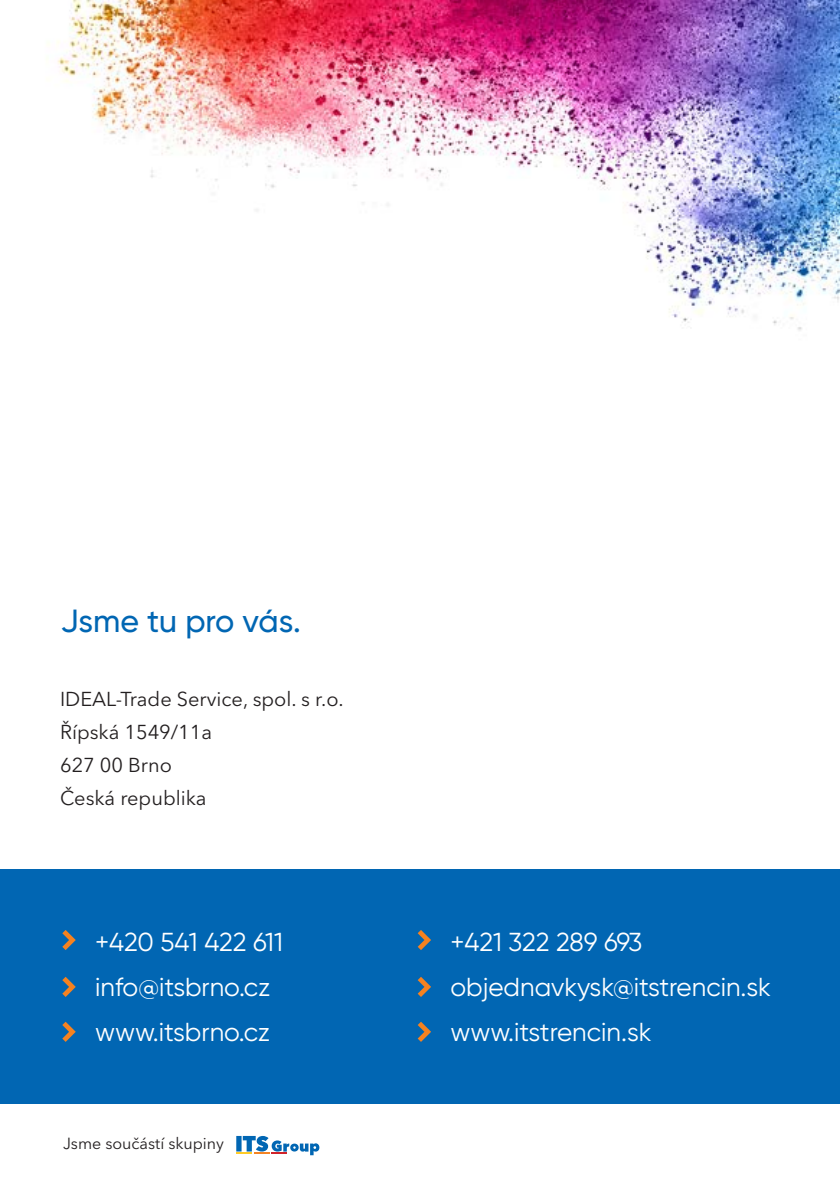
<style>
.page{position:relative;width:840px;height:1191px;background:#fff}
.page>*{position:absolute;margin:0;border:0;box-sizing:border-box;transform-origin:0 0}
.t1{font:500 32px "Gilroy";color:#0166b3}
.t2{font:26px/45px "Gilroy";color:#fff}
.t3{font:20px/33px "Avenir Next LT Pro";color:#231f20}
.t4{font:16px "Avenir Next LT Pro";color:#231f20}
</style>
<div class="page">
<img style="left:25px;top:0;width:814px;height:1156px">
<div style="left:0;top:869px;width:839px;height:234px;background:#0166b3"></div>
<svg style="left:62px;top:976px;width:14px;height:21px"></svg>
<svg style="left:62px;top:930px;width:14px;height:20px"></svg>
<svg style="left:62px;top:1021px;width:14px;height:21px"></svg>
<svg style="left:236px;top:1136px;width:83px;height:19px"></svg>
<svg style="left:417px;top:977px;width:14px;height:20px"></svg>
<svg style="left:417px;top:930px;width:14px;height:20px"></svg>
<svg style="left:417px;top:1021px;width:14px;height:21px"></svg>
<p class="t1" style="left:61px;top:601px;width:241px">Jsme tu pro vás.</p>
<p class="t3" style="left:60px;top:682px;width:285px">IDEAL-Trade Service, spol. s r.o.<br>Řípská 1549/11a<br>627 00 Brno<br>Česká republika</p>
<p class="t2" style="left:95px;top:919px;width:189px">+420 541 422 611 info@itsbrno.cz www.itsbrno.cz</p>
<p class="t4" style="left:63px;top:1133px;width:162px">Jsme součástí skupiny</p>
<p class="t2" style="left:450px;top:919px;width:322px">+421 322 289 693 objednavkysk@itstrencin.sk www.itstrencin.sk</p>
</div>
